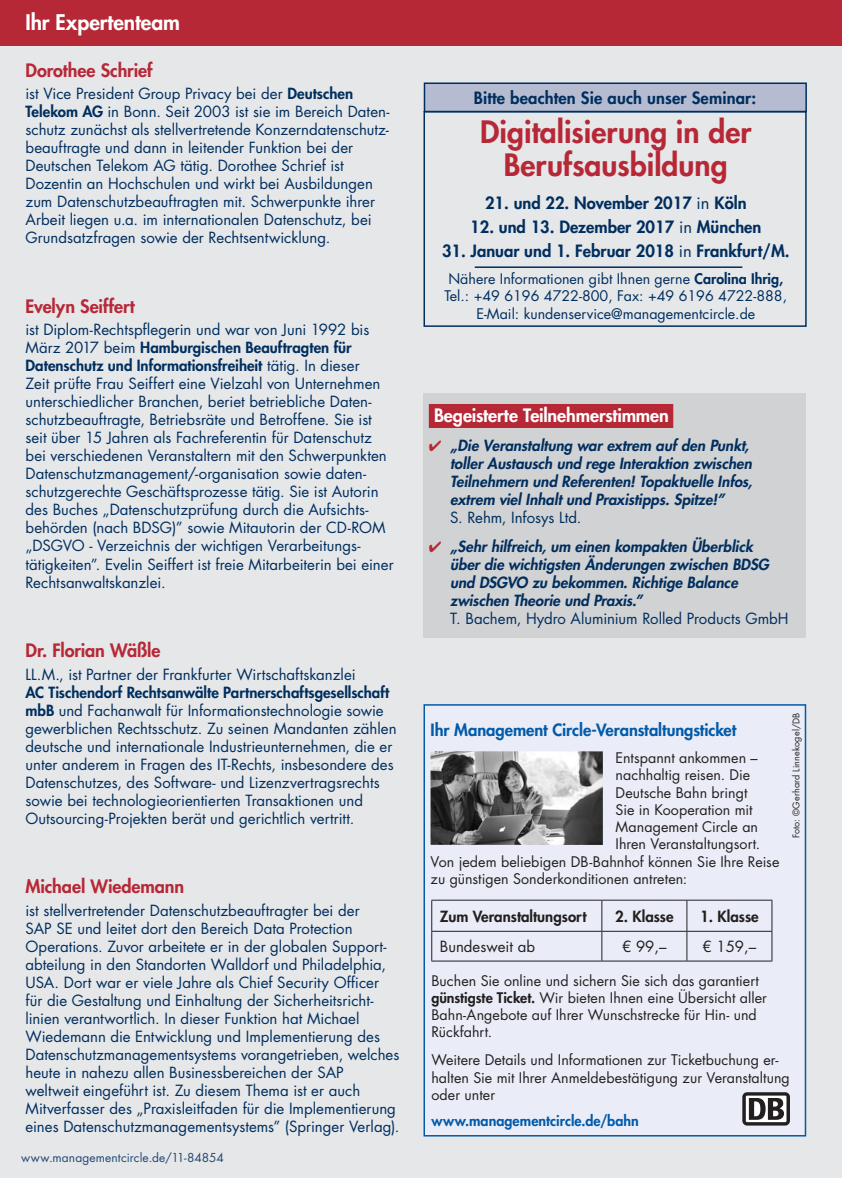
<style>
.page{position:relative;width:842px;height:1178px;background:#fff}
.page>*{position:absolute;margin:0;border:0;box-sizing:border-box;transform-origin:0 0}
.AbsatzVorankTitel{font:800 30px/33px "Futura Std";color:#b72837;text-align:center}
.AbsatzKlappeBalkenOb{font:800 21px "Futura Std";color:#fff}
.AbsatzReferentenProf{font:800 18px "Futura Std";letter-spacing:-.005em;color:#b72837}
.AbsatzInhaltTextuebe{font:800 18px "Futura Std";letter-spacing:-.005em;color:#fff}
.AbsatzVorankTermine{font:800 16.5px "Futura Std";color:#002e5e}
.AbsatzReferentenProf-2{font:800 16.5px "Futura Std";letter-spacing:-.005em;color:#015aaa}
.AbsatzVorankUebersch{font:800 16.5px "Futura Std";letter-spacing:.01em;color:#002e5e}
.AbsatzVorankTitel-2{font:800 16.5px "Futura Std";color:#002e5e}
.AbsatzReferentenProf-3{font:15px/18px "Futura Std";color:#002e5e}
.AbsatzInhaltText{font:italic 800 15px/18px "Futura Std";color:#002e5e}
.t1{font:800 15px "Futura Std";color:#231f20}
.t2{font:15px "Futura Std";color:#231f20}
.AbsatzReferentenProf-4{font:14.25px/17.2px "Futura Std";letter-spacing:.005em;color:#231f20}
.AbsatzVorankKontakt{font:14.25px/17.2px "Futura Std";color:#002e5e;text-align:center}
.AbsatzReferentenProf-5{font:800 14.25px "Futura Std";letter-spacing:.005em;color:#015aaa}
.AbsatzProgrammFooter{font:12px "Futura Std";letter-spacing:.01em;color:#224875}
.AbsatzReferentenProf-6{font:9px "Futura Std";letter-spacing:.02em;color:#231f20}
.s1{font-weight:800}
.s2{font-weight:400}
.s3{color:#b72837}
.s4{font-weight:400;font-style:normal}
</style>
<div class="page">
<div style="left:0;top:0;width:842px;height:47px;background:#b72837"></div>
<div style="left:0;top:47px;width:842px;height:1131px;background:#e6e7e9"></div>
<hr style="left:475px;top:266px;width:267px;height:2px;background:#002e5e">
<div style="left:424px;top:82px;width:383px;height:30px;background:#b5bcd1;border:2px solid #002e5e"></div>
<div style="left:423px;top:111px;width:384px;height:216px;border:2px solid #002e5e"></div>
<div style="left:423px;top:704px;width:383px;height:432px;background:#eaedf7;border:2px solid #015aaa"></div>
<img style="left:430px;top:751px;width:173px;height:94px">
<hr style="left:431px;top:900px;width:171px;height:1px;background:#231f20">
<hr style="left:431px;top:900px;width:1px;height:31px;background:#231f20">
<hr style="left:602px;top:900px;width:85px;height:1px;background:#231f20">
<hr style="left:601px;top:900px;width:1px;height:31px;background:#231f20">
<hr style="left:687px;top:900px;width:85px;height:1px;background:#231f20">
<hr style="left:686px;top:900px;width:1px;height:31px;background:#231f20">
<hr style="left:771px;top:900px;width:1px;height:31px;background:#231f20">
<hr style="left:431px;top:931px;width:171px;height:1px;background:#231f20">
<svg style="left:431px;top:932px;width:1px;height:29px"></svg>
<hr style="left:602px;top:931px;width:85px;height:1px;background:#231f20">
<svg style="left:601px;top:932px;width:1px;height:29px"></svg>
<hr style="left:687px;top:931px;width:85px;height:1px;background:#231f20">
<svg style="left:686px;top:932px;width:1px;height:29px"></svg>
<svg style="left:771px;top:932px;width:1px;height:29px"></svg>
<hr style="left:431px;top:961px;width:171px;height:1px;background:#231f20">
<hr style="left:602px;top:961px;width:85px;height:1px;background:#231f20">
<hr style="left:687px;top:961px;width:85px;height:1px;background:#231f20">
<svg style="left:742px;top:1092px;width:48px;height:33px"></svg>
<div style="left:746px;top:1095px;width:40px;height:27px;background:#fff"></div>
<svg style="left:749px;top:1098px;width:35px;height:22px"></svg>
<div style="left:423px;top:393px;width:383px;height:244px;background:#d1d2d4"></div>
<div style="left:429px;top:404px;width:244px;height:24px;background:#b72837"></div>
<p class="AbsatzKlappeBalkenOb" style="left:26px;top:9px;width:156px">Ihr Expertenteam</p>
<p class="AbsatzReferentenProf" style="left:26px;top:59px;width:128px">Dorothee Schrief</p>
<p class="AbsatzReferentenProf-3" style="left:26px;top:85px;width:366px">ist Vice President Group Privacy bei der <span class="s1">Deutschen Telekom AG</span> in Bonn. Seit 2003 ist sie im Bereich Daten&shy;schutz zunächst als stellvertretende Konzerndatenschutz&shy;beauftragte und dann in leitender Funktion bei der Deutschen Telekom AG tätig. Dorothee Schrief ist Dozentin an Hochschulen und wirkt bei Ausbildungen zum Datenschutzbeauftragten mit. Schwerpunkte ihrer Arbeit liegen u.a. im internationalen Datenschutz, bei Grundsatzfragen sowie der Rechtsentwicklung.</p>
<p class="AbsatzReferentenProf" style="left:26px;top:295px;width:111px">Evelyn Seiffert</p>
<p class="AbsatzReferentenProf-3" style="left:26px;top:321px;width:370px">ist Diplom-Rechtspflegerin und war von Juni 1992 bis März 2017 beim <span class="s1">Hamburgischen Beauftragten für Datenschutz und Informationsfreiheit</span> tätig. In dieser<br>Zeit prüfte Frau Seiffert eine Vielzahl von Unternehmen unterschiedlicher Branchen, beriet betriebliche Daten&shy;schutzbeauftragte, Betriebsräte und Betroffene. Sie ist seit über 15 Jahren als Fachreferentin für Datenschutz bei verschiedenen Veranstaltern mit den Schwerpunkten Datenschutzmanagement/-organisation sowie daten&shy;schutzgerechte Geschäftsprozesse tätig. Sie ist Autorin des Buches „Datenschutzprüfung durch die Aufsichts&shy;behörden (nach BDSG)” sowie Mitautorin der CD-ROM „DSGVO - Verzeichnis der wichtigen Verarbeitungs&shy;tätigkeiten”. Evelin Seiffert ist freie Mitarbeiterin bei einer Rechtsanwaltskanzlei.</p>
<p class="AbsatzReferentenProf" style="left:26px;top:639px;width:136px">Dr. Florian Wäßle</p>
<p class="AbsatzReferentenProf-3" style="left:26px;top:665px;width:373px">LL.M., ist Partner der Frankfurter Wirtschaftskanzlei<br><span class="s1">AC Tischendorf Rechtsanwälte Partnerschaftsgesellschaft mbB</span> und Fachanwalt für Informationstechnologie sowie gewerblichen Rechtsschutz. Zu seinen Mandanten zählen deutsche und internationale Industrieunternehmen, die er unter anderem in Fragen des IT-Rechts, insbesondere des Datenschutzes, des Software- und Lizenzvertragsrechts sowie bei technologieorientierten Transaktionen und Outsourcing-Projekten berät und gerichtlich vertritt.</p>
<p class="AbsatzReferentenProf" style="left:26px;top:875px;width:160px">Michael Wiedemann</p>
<p class="AbsatzReferentenProf-3" style="left:26px;top:901px;width:375px">ist stellvertretender Datenschutzbeauftragter bei der<br>SAP SE und leitet dort den Bereich Data Protection Operations. Zuvor arbeitete er in der globalen Support&shy;abteilung in den Standorten Walldorf und Philadelphia, USA. Dort war er viele Jahre als Chief Security Officer für die Gestaltung und Einhaltung der Sicherheitsricht&shy;linien verantwortlich. In dieser Funktion hat Michael Wiedemann die Entwicklung und Implementierung des Datenschutzmanagementsystems vorangetrieben, welches heute in nahezu allen Businessbereichen der SAP weltweit eingeführt ist. Zu diesem Thema ist er auch Mitverfasser des „Praxisleitfaden für die Implementierung eines Datenschutzmanagementsystems” (Springer Verlag).</p>
<p class="AbsatzProgrammFooter" style="left:21px;top:1150px;width:204px">www.managementcircle.de/11-84854</p>
<p class="AbsatzVorankUebersch" style="left:474px;top:87px;width:284px">Bitte beachten Sie auch unser Seminar:</p>
<p class="AbsatzVorankTitel" style="left:480px;top:116px;width:273px">Digitalisierung in der<br>Berufsausbildung</p>
<p class="AbsatzVorankTitel-2" style="left:485px;top:192px;width:263px">21. und 22. November 2017 <span class="s2">in</span> Köln</p>
<p class="AbsatzVorankTermine" style="left:470px;top:216px;width:293px">12. und 13. Dezember 2017 <span class="s2">in</span> München</p>
<p class="AbsatzVorankTermine" style="left:442px;top:240px;width:349px">31. Januar und 1. Februar 2018 <span class="s2">in</span> Frankfurt/M.</p>
<p class="AbsatzVorankKontakt" style="left:445px;top:270px;width:344px">Nähere Informationen gibt Ihnen gerne <span class="s1">Carolina Ihrig,<br></span>Tel.: +49 6196 4722-800, Fax: +49 6196 4722-888,<br>E-Mail: kundenservice@managementcircle.de</p>
<p class="AbsatzInhaltTextuebe" style="left:434px;top:404px;width:236px">Begeisterte Teilnehmerstimmen</p>
<p class="AbsatzInhaltText" style="left:450px;top:437px;width:304px;text-indent:-21px"><span class="s3">✔</span> „Die Veranstaltung war extrem auf den Punkt, toller Austausch und rege Interaktion zwischen Teilnehmern und Referenten! Topaktuelle Infos, extrem viel Inhalt und Praxistipps. Spitze!”<br><span class="s4">S. Rehm, Infosys Ltd.</span></p>
<p class="AbsatzInhaltText" style="left:450px;top:537px;width:340px;text-indent:-21px"><span class="s3">✔</span> „Sehr hilfreich, um einen kompakten Überblick<br>über die wichtigsten Änderungen zwischen BDSG und DSGVO zu bekommen. Richtige Balance zwischen Theorie und Praxis.”<br><span class="s4">T. Bachem, Hydro Aluminium Rolled Products GmbH</span></p>
<p class="AbsatzReferentenProf-2" style="left:430px;top:719px;width:307px">Ihr Management Circle-Veranstaltungsticket</p>
<p class="AbsatzReferentenProf-4" style="left:616px;top:749px;width:144px">Entspannt ankommen –</p>
<p class="AbsatzReferentenProf-4" style="left:616px;top:766px;width:136px">nachhaltig reisen. Die</p>
<p class="AbsatzReferentenProf-4" style="left:616px;top:784px;width:133px">Deutsche Bahn bringt</p>
<p class="AbsatzReferentenProf-4" style="left:616px;top:801px;width:139px">Sie in Kooperation mit</p>
<p class="AbsatzReferentenProf-4" style="left:616px;top:818px;width:144px">Management Circle an</p>
<p class="AbsatzReferentenProf-4" style="left:616px;top:835px;width:146px">Ihren Veranstaltungsort.</p>
<p class="AbsatzReferentenProf-4" style="left:430px;top:853px;width:350px">Von jedem beliebigen DB-Bahnhof können Sie Ihre Reise</p>
<p class="AbsatzReferentenProf-4" style="left:430px;top:870px;width:258px">zu günstigen Sonderkonditionen antreten:</p>
<p class="t1" style="left:440px;top:907px;width:148px">Zum Veranstaltungsort</p>
<p class="t1" style="left:615px;top:907px;width:60px">2. Klasse</p>
<p class="t1" style="left:700px;top:907px;width:60px">1. Klasse</p>
<p class="t2" style="left:440px;top:937px;width:97px">Bundesweit ab</p>
<p class="t2" style="left:622px;top:937px;width:46px">€ 99,–</p>
<p class="t2" style="left:702px;top:937px;width:55px">€ 159,–</p>
<p class="AbsatzReferentenProf-6" style="left:790px;top:838px;width:127px;rotate:-90deg">Foto: ©Gerhard Linnekogel/DB</p>
<p class="AbsatzReferentenProf-4" style="left:431px;top:972px;width:337px">Buchen Sie online und sichern Sie sich das garantiert <span class="s1">günstigste Ticket.</span> Wir bieten Ihnen eine Übersicht aller Bahn-Angebote auf Ihrer Wunschstrecke für Hin- und Rückfahrt.</p>
<p class="AbsatzReferentenProf-4" style="left:431px;top:1051px;width:360px">Weitere Details und Informationen zur Ticketbuchung er&shy;halten Sie mit Ihrer Anmeldebestätigung zur Veranstaltung oder unter</p>
<p class="AbsatzReferentenProf-5" style="left:431px;top:1111px;width:209px">www.managementcircle.de/bahn</p>
</div>
